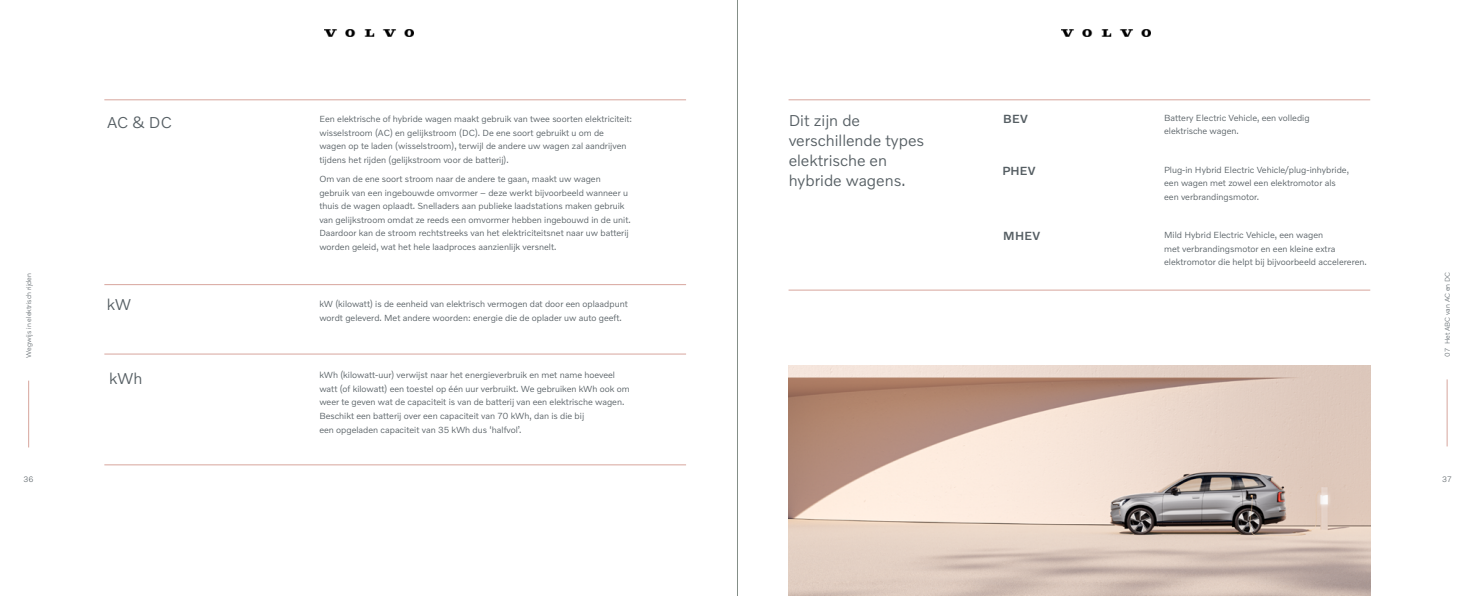
<style>
.page{position:relative;width:1475px;height:596px;background:#fff}
.page>*{position:absolute;margin:0;border:0;box-sizing:border-box;transform-origin:0 0}
.t1{font:300 16px/20px "Volvo Novum";color:#555e63}
.t2{font:500 12px "Volvo Novum";letter-spacing:.02em;color:#555e63}
.t3{font:300 9px/13.5px "Volvo Novum";color:#555e63}
.t4{font:300 8px "Volvo Novum";color:#555e63}
.t5{font:300 7px "Volvo Novum";color:#555e63}
</style>
<div class="page">
<hr style="left:104px;top:100px;width:582px;height:1px;background:#d7a59d">
<hr style="left:104px;top:464px;width:582px;height:1px;background:#d7a59d">
<hr style="left:104px;top:284px;width:582px;height:1px;background:#d7a59d">
<hr style="left:104px;top:353px;width:582px;height:1px;background:#d7a59d">
<hr style="left:28px;top:380px;width:1px;height:67px;background:#d7a59d">
<hr style="left:788px;top:100px;width:581px;height:1px;background:#d7a59d">
<hr style="left:788px;top:290px;width:581px;height:1px;background:#d7a59d">
<img style="left:788px;top:365px;width:581px;height:230px">
<hr style="left:1446px;top:379px;width:1px;height:67px;background:#d7a59d">
<hr style="left:737px;top:0;width:1px;height:595px;background:#848e87">
<img style="left:324px;top:29px;width:89px;height:7px">
<img style="left:1061px;top:29px;width:89px;height:7px">
<p class="t5" style="left:24px;top:357px;width:86px;rotate:-90deg">Wegwijs in elektrisch rijden</p>
<p class="t4" style="left:23px;top:474px;width:12px">36</p>
<h1 class="t1" style="left:107px;top:112px;width:66px">AC &amp; DC</h1>
<p class="t3" style="left:319px;top:112px;width:314px">Een elektrische of hybride wagen maakt gebruik van twee soorten elektriciteit: wisselstroom (AC) en gelijkstroom (DC). De ene soort gebruikt u om de wagen op te laden (wisselstroom), terwijl de andere uw wagen zal aandrijven tijdens het rijden (gelijkstroom voor de batterij).</p>
<p class="t3" style="left:319px;top:172px;width:313px">Om van de ene soort stroom naar de andere te gaan, maakt uw wagen gebruik van een ingebouwde omvormer – deze werkt bijvoorbeeld wanneer u thuis de wagen oplaadt. Snelladers aan publieke laadstations maken gebruik van gelijkstroom omdat ze reeds een omvormer hebben ingebouwd in de unit.<br>Daardoor kan de stroom rechtstreeks van het elektriciteitsnet naar uw batterij worden geleid, wat het hele laadproces aanzienlijk versnelt.</p>
<h1 class="t1" style="left:107px;top:294px;width:26px">kW</h1>
<h1 class="t1" style="left:109px;top:368px;width:35px">kWh</h1>
<p class="t3" style="left:319px;top:297px;width:310px">kW (kilowatt) is de eenheid van elektrisch vermogen dat door een oplaadpunt wordt geleverd. Met andere woorden: energie die de oplader uw auto geeft.</p>
<p class="t3" style="left:319px;top:368px;width:312px">kWh (kilowatt-uur) verwijst naar het energieverbruik en met name hoeveel watt (of kilowatt) een toestel op één uur verbruikt. We gebruiken kWh ook om weer te geven wat de capaciteit is van de batterij van een elektrische wagen.<br>Beschikt een batterij over een capaciteit van 70 kWh, dan is die bij<br>een opgeladen capaciteit van 35 kWh dus ‘halfvol’.</p>
<h1 class="t1" style="left:788px;top:110px;width:137px">Dit zijn de verschillende types elektrische en hybride wagens.</h1>
<h2 class="t2" style="left:1003px;top:111px;width:26px">BEV</h2>
<h2 class="t2" style="left:1002px;top:163px;width:35px">PHEV</h2>
<h2 class="t2" style="left:1003px;top:228px;width:38px">MHEV</h2>
<p class="t3" style="left:1163px;top:111px;width:147px">Battery Electric Vehicle, een volledig elektrische wagen.</p>
<p class="t3" style="left:1163px;top:162px;width:186px">Plug-in Hybrid Electric Vehicle/plug-inhybride, een wagen met zowel een elektromotor als een verbrandingsmotor.</p>
<p class="t3" style="left:1163px;top:228px;width:204px">Mild Hybrid Electric Vehicle, een wagen<br>met verbrandingsmotor en een kleine extra elektromotor die helpt bij bijvoorbeeld accelereren.</p>
<p class="t5" style="left:1442px;top:356px;width:86px;rotate:-90deg">07 Het ABC van AC en DC</p>
<p class="t4" style="left:1441px;top:474px;width:11px">37</p>
</div>
